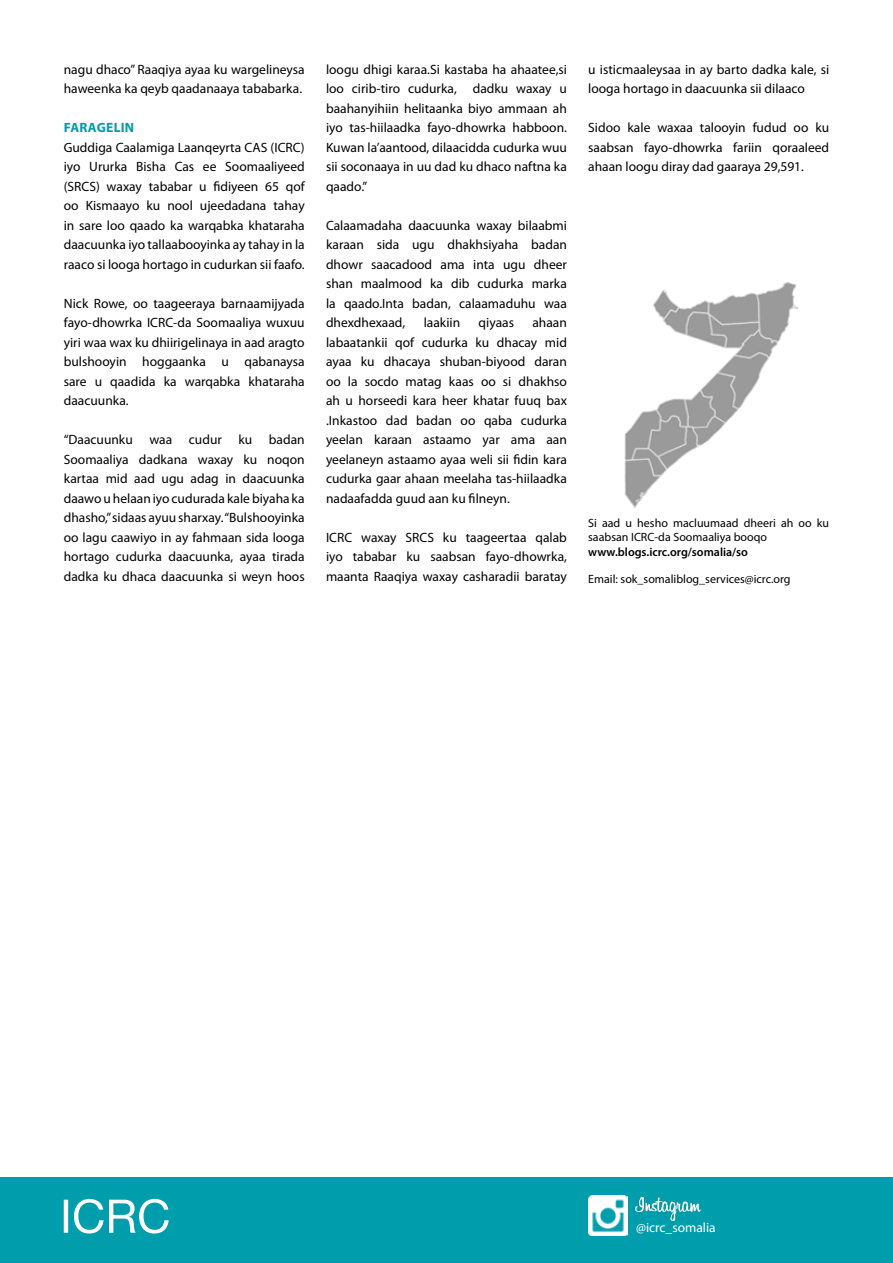
<style>
.page{position:relative;width:893px;height:1263px;background:#fff}
.page>*{position:absolute;margin:0;border:0;box-sizing:border-box;transform-origin:0 0}
.t1{font:13.5px/19.5px "Myriad Pro";color:#000;text-align:justify}
.t2{font:13.5px "Myriad Pro";color:#fff}
.t3{font:700 13.5px "Myriad Pro";letter-spacing:.02em;color:#009dad}
.t4{font:12px/14.4px "Myriad Pro";color:#000}
.t5{font:600 12px "Myriad Pro";color:#000}
</style>
<div class="page">
<div style="left:0;top:1178px;width:893px;height:85px;background:#009dad"></div>
<img style="left:588px;top:1195px;width:40px;height:40px">
<svg style="left:64px;top:1199px;width:105px;height:34px"></svg>
<img style="left:636px;top:1198px;width:65px;height:22px">
<img style="left:624px;top:282px;width:175px;height:227px">
<svg style="left:694px;top:417px;width:30px;height:28px"></svg>
<p class="t1" style="left:64px;top:59px;width:242px">nagu dhaco” Raaqiya ayaa ku wargelineysa haweenka ka qeyb qaadanaaya tababarka.</p>
<p class="t3" style="left:64px;top:119px;width:72px">FARAGELIN</p>
<p class="t1" style="left:64px;top:137px;width:242px">Guddiga Caalamiga Laanqeyrta CAS (ICRC) iyo Ururka Bisha Cas ee Soomaaliyeed (SRCS) waxay tababar u fidiyeen 65 qof oo Kismaayo ku nool ujeedadana tahay in sare loo qaado ka warqabka khataraha daacuunka iyo tallaabooyinka ay tahay in la raaco si looga hortago in cudurkan sii faafo.</p>
<p class="t1" style="left:64px;top:293px;width:242px">Nick Rowe, oo taageeraya barnaamijyada fayo-dhowrka ICRC-da Soomaaliya wuxuu yiri waa wax ku dhiirigelinaya in aad aragto bulshooyin hoggaanka u qabanaysa sare u qaadida ka warqabka khataraha daacuunka.</p>
<p class="t1" style="left:64px;top:430px;width:242px">“Daacuunku waa cudur ku badan Soomaaliya dadkana waxay ku noqon kartaa mid aad ugu adag in daacuunka daawo u helaan iyo cudurada kale biyaha ka dhasho,” sidaas ayuu sharxay. “Bulshooyinka oo lagu caawiyo in ay fahmaan sida looga hortago cudurka daacuunka, ayaa tirada dadka ku dhaca daacuunka si weyn hoos</p>
<p class="t1" style="left:326px;top:59px;width:242px">loogu dhigi karaa.Si kastaba ha ahaatee,si loo cirib-tiro cudurka, dadku waxay u baahanyihiin helitaanka biyo ammaan ah iyo tas-hiilaadka fayo-dhowrka habboon.<br>Kuwan la’aantood, dilaacidda cudurka wuu sii soconaaya in uu dad ku dhaco naftna ka qaado.”</p>
<p class="t1" style="left:326px;top:215px;width:242px">Calaamadaha daacuunka waxay bilaabmi karaan sida ugu dhakhsiyaha badan dhowr saacadood ama inta ugu dheer shan maalmood ka dib cudurka marka la qaado.Inta badan, calaamaduhu waa dhexdhexaad,</p>
<p class="t1" style="left:326px;top:313px;width:242px;text-indent:206px">ahaan labaatankii qof cudurka ku dhacay mid ayaa ku dhacaya shuban-biyood daran oo la socdo matag kaas oo si dhakhso ah u horseedi kara heer khatar fuuq bax .Inkastoo dad badan oo qaba cudurka yeelan karaan astaamo yar ama aan yeelaneyn astaamo ayaa weli sii fidin kara cudurka gaar ahaan meelaha tas-hiilaadka nadaafadda guud aan ku filneyn.</p>
<p class="t1" style="left:326px;top:527px;width:242px">ICRC waxay SRCS ku taageertaa qalab iyo tababar ku saabsan fayo-dhowrka, maanta Raaqiya waxay casharadii baratay</p>
<p class="t1" style="left:424px;top:313px;width:38px">laakiin</p>
<p class="t1" style="left:479px;top:313px;width:37px">qiyaas</p>
<p class="t1" style="left:588px;top:59px;width:242px">u isticmaaleysaa in ay barto dadka kale, si looga hortago in daacuunka sii dilaaco</p>
<p class="t1" style="left:588px;top:118px;width:242px">Sidoo kale waxaa talooyin fudud oo ku saabsan fayo-dhowrka fariin qoraaleed ahaan loogu diray dad gaaraya 29,591.</p>
<p class="t4" style="left:588px;top:515px;width:242px">Si aad u hesho macluumaad dheeri ah oo ku saabsan ICRC-da Soomaaliya booqo</p>
<p class="t5" style="left:588px;top:544px;width:161px">www.blogs.icrc.org/somalia/so</p>
<p class="t4" style="left:588px;top:572px;width:204px">Email: sok_somaliblog_services@icrc.org</p>
<p class="t2" style="left:636px;top:1219px;width:81px">@icrc_somalia</p>
</div>
